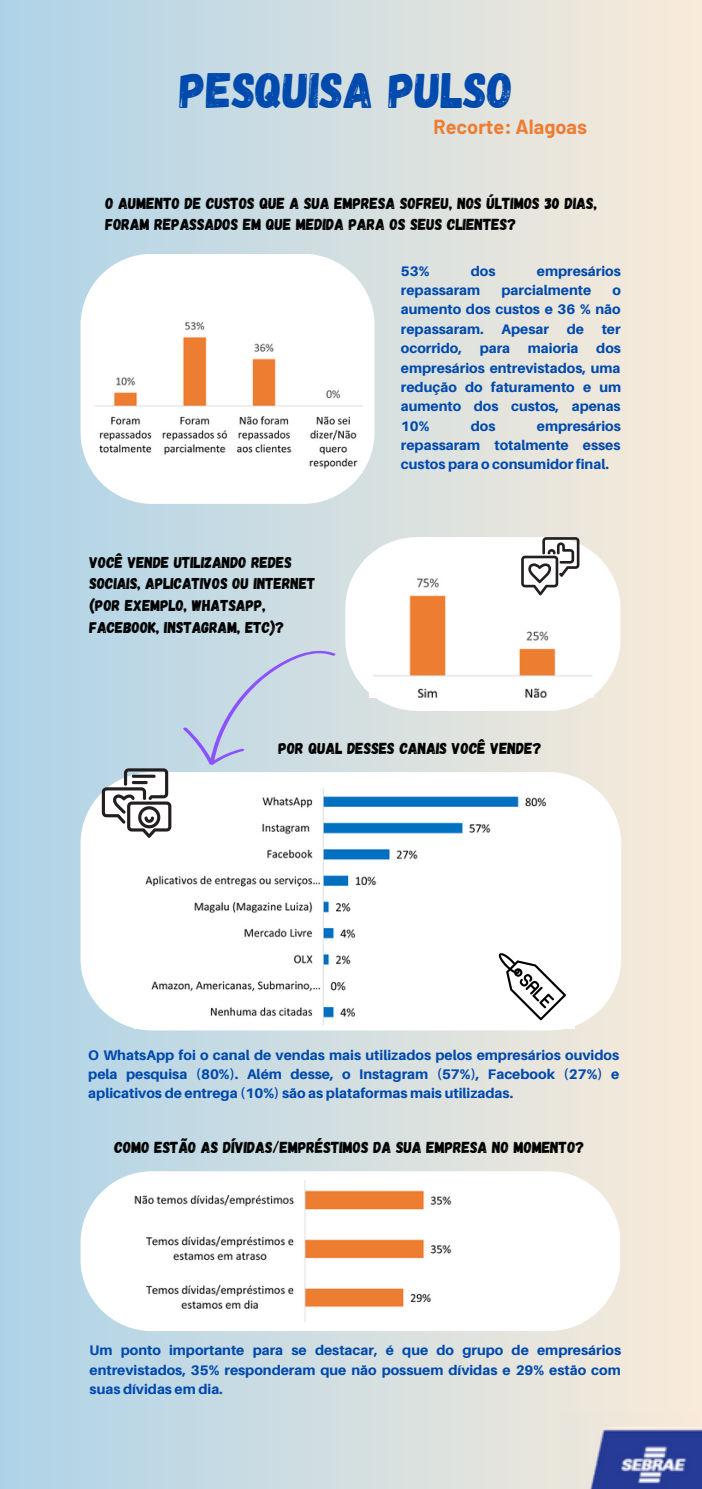
<style>
.page{position:relative;width:702px;height:1489px;background:#fff}
.page>*{position:absolute;margin:0;border:0;box-sizing:border-box;transform-origin:0 0}
.t1{font:49.75px "Gagalin";color:#004aad}
.t2{font:700 19.75px "Barlow";color:#ed7d32}
.t3{font:16px/21.5px "Gagalin";color:#000}
.t4{font:15.75px/21.5px "Gagalin";color:#000}
.t5{font:800 14px/19.5px "Aileron";color:#004aad;text-align:justify}
.t6{font:800 13.75px/19.5px "Aileron";color:#004aad;text-align:justify}
</style>
<div class="page">
<div style="left:0;top:0;width:701px;height:1489px;background:linear-gradient(to right,#aed3e8,#f9ebd9)"></div>
<svg style="left:80px;top:772px;width:541px;height:258px"></svg>
<svg style="left:345px;top:537px;width:275px;height:173px"></svg>
<img style="left:370px;top:558px;width:223px;height:139px">
<img style="left:134px;top:780px;width:440px;height:248px">
<svg style="left:521px;top:537px;width:58px;height:58px"></svg>
<svg style="left:498px;top:953px;width:67px;height:67px"></svg>
<svg style="left:80px;top:1171px;width:539px;height:160px"></svg>
<svg style="left:179px;top:636px;width:176px;height:136px"></svg>
<svg style="left:80px;top:254px;width:294px;height:249px"></svg>
<img style="left:95px;top:309px;width:267px;height:163px">
<svg style="left:102px;top:768px;width:69px;height:70px"></svg>
<img style="left:560px;top:1413px;width:141px;height:76px">
<img style="left:128px;top:1180px;width:453px;height:143px">
<p class="t1" style="left:180px;top:58px;width:334px">PESQUISA PULSO</p>
<p class="t2" style="left:433px;top:115px;width:155px">Recorte: Alagoas</p>
<p class="t3" style="left:105px;top:191px;width:493px">O AUMENTO DE CUSTOS QUE A SUA EMPRESA SOFREU, NOS ÚLTIMOS 30 DIAS,<br>FORAM REPASSADOS EM QUE MEDIDA PARA OS SEUS CLIENTES?</p>
<p class="t6" style="left:401px;top:261px;width:30px">53%</p>
<p class="t6" style="left:470px;top:261px;width:26px">dos</p>
<p class="t6" style="left:536px;top:261px;width:85px">empresários</p>
<p class="t6" style="left:401px;top:280px;width:81px">repassaram</p>
<p class="t6" style="left:501px;top:280px;width:91px">parcialmente</p>
<p class="t6" style="left:401px;top:280px;width:221px;text-indent:211px">o aumento dos custos e 36 % não repassaram.</p>
<p class="t6" style="left:501px;top:319px;width:49px">Apesar</p>
<p class="t6" style="left:566px;top:319px;width:19px">de</p>
<p class="t6" style="left:601px;top:319px;width:20px">ter</p>
<p class="t4" style="left:90px;top:550px;width:227px">VOCÊ VENDE UTILIZANDO REDES<br>SOCIAIS, APLICATIVOS OU INTERNET (POR EXEMPLO, WHATSAPP,<br>FACEBOOK, INSTAGRAM, ETC)?</p>
<p class="t6" style="left:401px;top:338px;width:62px">ocorrido,</p>
<p class="t6" style="left:479px;top:338px;width:32px">para</p>
<p class="t6" style="left:527px;top:338px;width:52px">maioria</p>
<p class="t6" style="left:401px;top:338px;width:221px;text-indent:195px">dos empresários entrevistados, uma redução do faturamento e um aumento dos custos, apenas 10%</p>
<p class="t6" style="left:401px;top:416px;width:221px;text-indent:136px">empresários repassaram totalmente esses custos para o consumidor final.</p>
<p class="t6" style="left:470px;top:416px;width:26px">dos</p>
<p class="t3" style="left:278px;top:736px;width:264px">POR QUAL DESSES CANAIS VOCÊ VENDE?</p>
<p class="t5" style="left:88px;top:1045px;width:532px">O WhatsApp foi o canal de vendas mais utilizados pelos empresários ouvidos pela pesquisa (80%). Além desse, o Instagram (57%), Facebook (27%) e aplicativos de entrega (10%) são as plataformas mais utilizadas.</p>
<p class="t3" style="left:114px;top:1135px;width:471px">COMO ESTÃO AS DÍVIDAS/EMPRÉSTIMOS DA SUA EMPRESA NO MOMENTO?</p>
<p class="t6" style="left:90px;top:1340px;width:532px">Um ponto importante para se destacar, é que do grupo de empresários entrevistados, 35% responderam que não possuem dívidas e 29% estão com suas dívidas em dia.</p>
</div>
